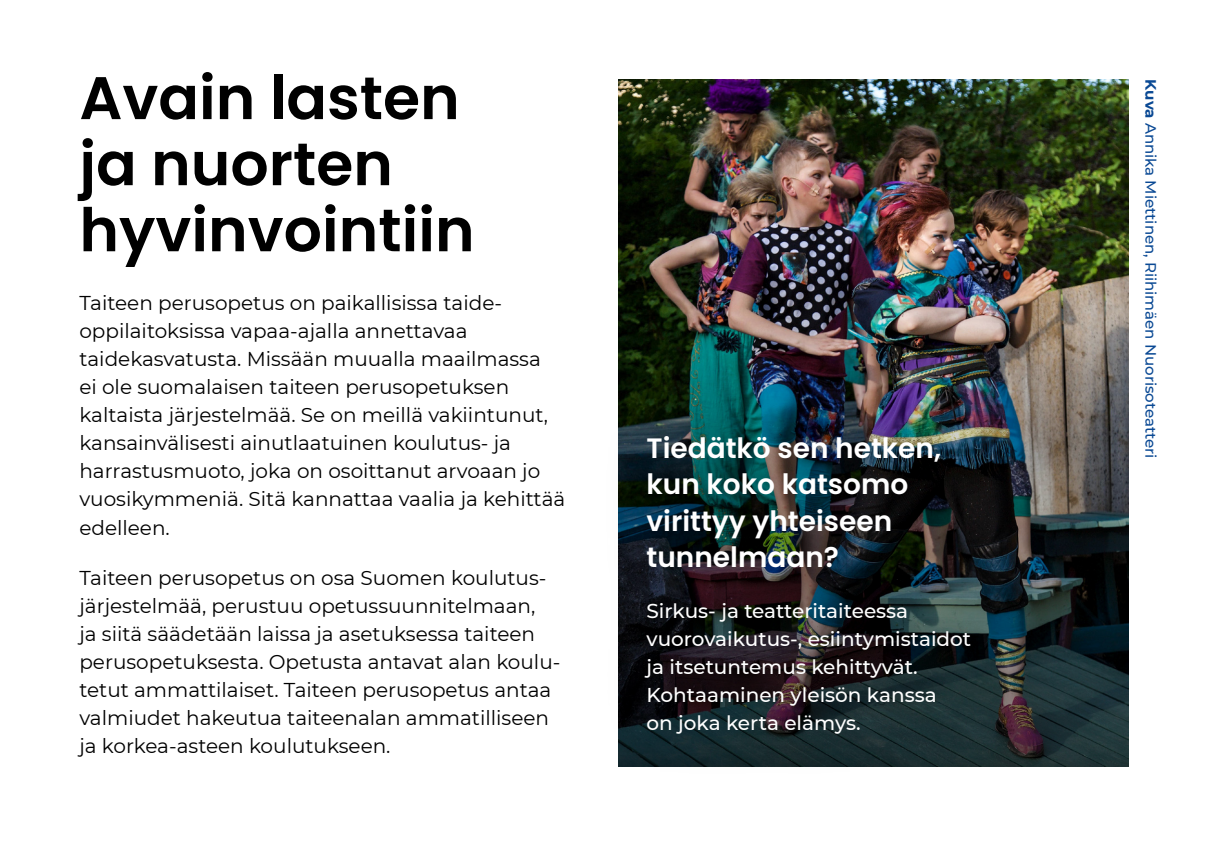
<style>
.page{position:relative;width:1208px;height:857px;background:#fff}
.page>*{position:absolute;margin:0;border:0;box-sizing:border-box;transform-origin:0 0}
.t1{font:600 60px/66px "Poppins";color:#000}
.t2{font:600 28px/36.4px "Poppins";color:#fff}
.t3{font:20px/28px "Montserrat";color:#000}
.t4{font:500 20px/28px "Montserrat";color:#fff}
.t5{font:500 15px "Montserrat";color:#0a4994}
.s1{font-weight:700}
</style>
<div class="page">
<img style="left:618px;top:79px;width:510px;height:185px">
<img style="left:618px;top:264px;width:510px;height:502px">
<div style="left:597px;top:387px;width:417px;height:393px;background:#000;opacity:.5"></div>
<h1 class="t1" style="left:79px;top:65px;width:397px">Avain lasten ja nuorten hyvinvointiin</h1>
<p class="t3" style="left:79px;top:288px;width:487px">Taiteen perusopetus on paikallisissa taide&shy;oppilaitoksissa vapaa-ajalla annettavaa taidekasvatusta. Missään muualla maailmassa<br>ei ole suomalaisen taiteen perusopetuksen kaltaista järjestelmää. Se on meillä vakiintunut, kansainvälisesti ainutlaatuinen koulutus- ja harrastusmuoto, joka on osoittanut arvoaan jo vuosikymmeniä. Sitä kannattaa vaalia ja kehittää edelleen.</p>
<p class="t3" style="left:79px;top:563px;width:482px">Taiteen perusopetus on osa Suomen koulutus&shy;järjestelmää, perustuu opetussuunnitelmaan,<br>ja siitä säädetään laissa ja asetuksessa taiteen perusopetuksesta. Opetusta antavat alan koulu&shy;tetut ammattilaiset. Taiteen perusopetus antaa valmiudet hakeutua taiteenalan ammatilliseen ja korkea-asteen koulutukseen.</p>
<h2 class="t2" style="left:646px;top:430px;width:296px">Tiedätkö sen hetken, kun koko katsomo virittyy yhteiseen tunnelmaan?</h2>
<p class="t4" style="left:646px;top:595px;width:326px">Sirkus- ja teatteritaiteessa vuorovaikutus-, esiintymistaidot ja itsetuntemus kehittyvät.<br>Kohtaaminen yleisön kanssa<br>on joka kerta elämys.</p>
<p class="t5" style="left:1161px;top:79px;width:380px;rotate:90deg"><span class="s1">Kuva</span> Annika Miettinen, Riihimäen Nuorisoteatteri</p>
</div>
